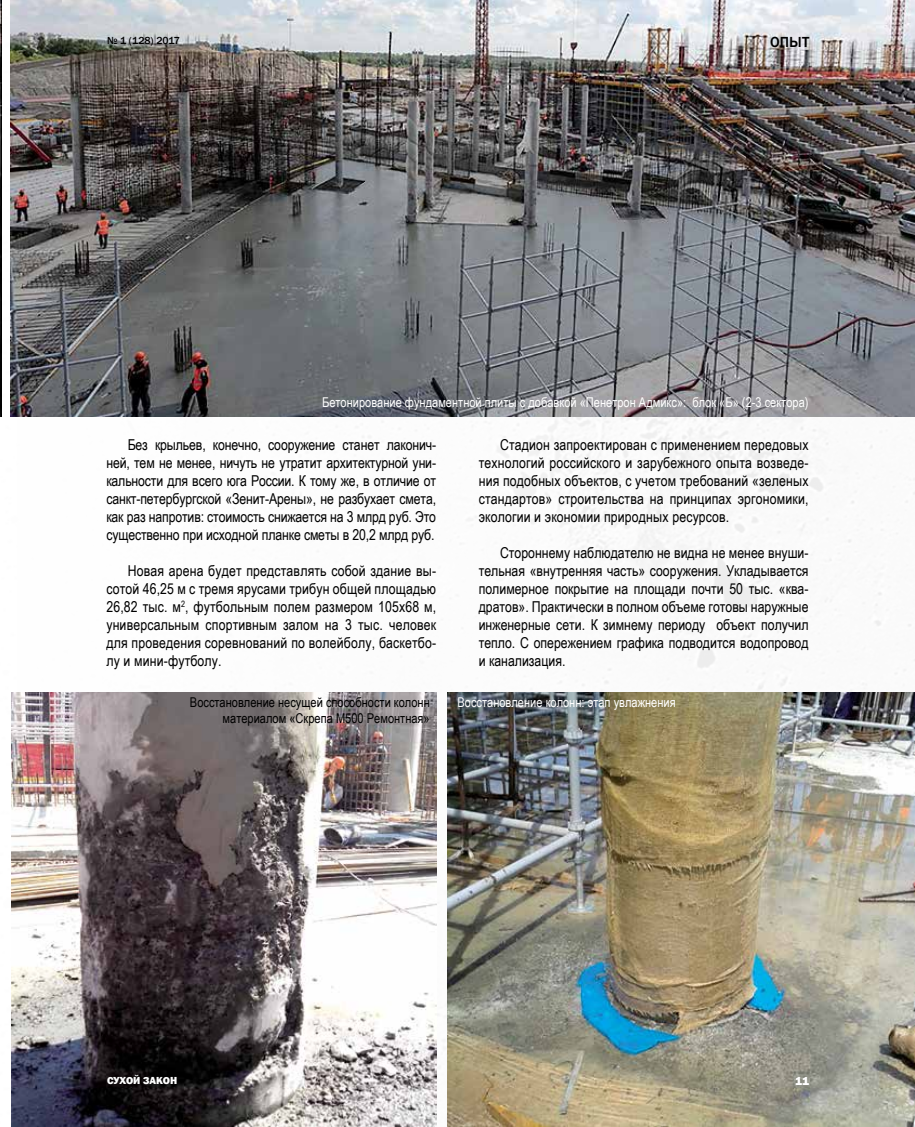
<style>
.page{position:relative;width:915px;height:1127px;background:#fff}
.page>*{position:absolute;margin:0;border:0;box-sizing:border-box;transform-origin:0 0}
.t1{font:15px/18px "Arial Narrow";letter-spacing:.005em;color:#000;text-align:justify}
.t2{font:500 15px "Franklin Gothic";color:#000}
.t3{font:13.5px "Arial Narrow";color:#fff}
.t4{font:13.5px/16.2px "Arial Narrow";color:#000;text-align:right}
.t5{font:800 12px "Franklin Gothic";color:#fff}
.t6{font:500 10.5px "Franklin Gothic";color:#000}
.t7{font:800 10.5px "Franklin Gothic";color:#fff}
</style>
<div class="page">
<img style="left:1px;top:0;width:913px;height:1126px">
<img style="left:11px;top:0;width:903px;height:417px">
<img style="left:11px;top:692px;width:425px;height:435px">
<img style="left:447px;top:692px;width:467px;height:435px">
<img style="left:0;top:0;width:1px;height:417px">
<p class="t6" style="left:107px;top:34px;width:75px">№ 1 (128) 2017</p>
<p class="t2" style="left:770px;top:33px;width:40px">ОПЫТ</p>
<p class="t3" style="left:322px;top:393px;width:488px">Бетонирование фундаментной плиты с добавкой «Пенетрон Адмикс»: блок «Б» (2-3 сектора)</p>
<p class="t1" style="left:106px;top:435px;width:331px;text-indent:21px">Без крыльев, конечно, сооружение станет лаконич&shy;ней, тем не менее, ничуть не утратит архитектурной уни&shy;кальности для всего юга России. К тому же, в отличие от санкт-петербургской «Зенит-Арены», не разбухает смета, как раз напротив: стоимость снижается на 3 млрд руб. Это существенно при исходной планке сметы в 20,2 млрд руб.</p>
<p class="t1" style="left:106px;top:561px;width:331px;text-indent:21px">Новая арена будет представлять собой здание вы&shy;сотой 46,25 м с тремя ярусами трибун общей площадью 26,82 тыс. м<sup>2</sup>, футбольным полем размером 105х68 м, универсальным спортивным залом на 3 тыс. человек для проведения соревнований по волейболу, баскетбо&shy;лу и мини-футболу.</p>
<p class="t1" style="left:478px;top:435px;width:331px;text-indent:21px">Стадион запроектирован с применением передовых технологий российского и зарубежного опыта возведе&shy;ния подобных объектов, с учетом требований «зеленых стандартов» строительства на принципах эргономики, экологии и экономии природных ресурсов.</p>
<p class="t1" style="left:478px;top:543px;width:331px;text-indent:21px">Стороннему наблюдателю не видна не менее внуши&shy;тельная «внутренняя часть» сооружения. Укладывается полимерное покрытие на площади почти 50 тыс. «ква&shy;дратов». Практически в полном объеме готовы наружные инженерные сети. К зимнему периоду объект получил тепло. С опережением графика подводится водопровод и канализация.</p>
<p class="t4" style="left:190px;top:693px;width:241px">Восстановление несущей способности колонн материалом «Скрепа М500 Ремонтная»</p>
<p class="t3" style="left:457px;top:692px;width:220px">Восстановление колонн: этап увлажнения</p>
<p class="t7" style="left:107px;top:1074px;width:72px">СУХОЙ ЗАКОН</p>
<p class="t5" style="left:795px;top:1073px;width:15px">11</p>
</div>
